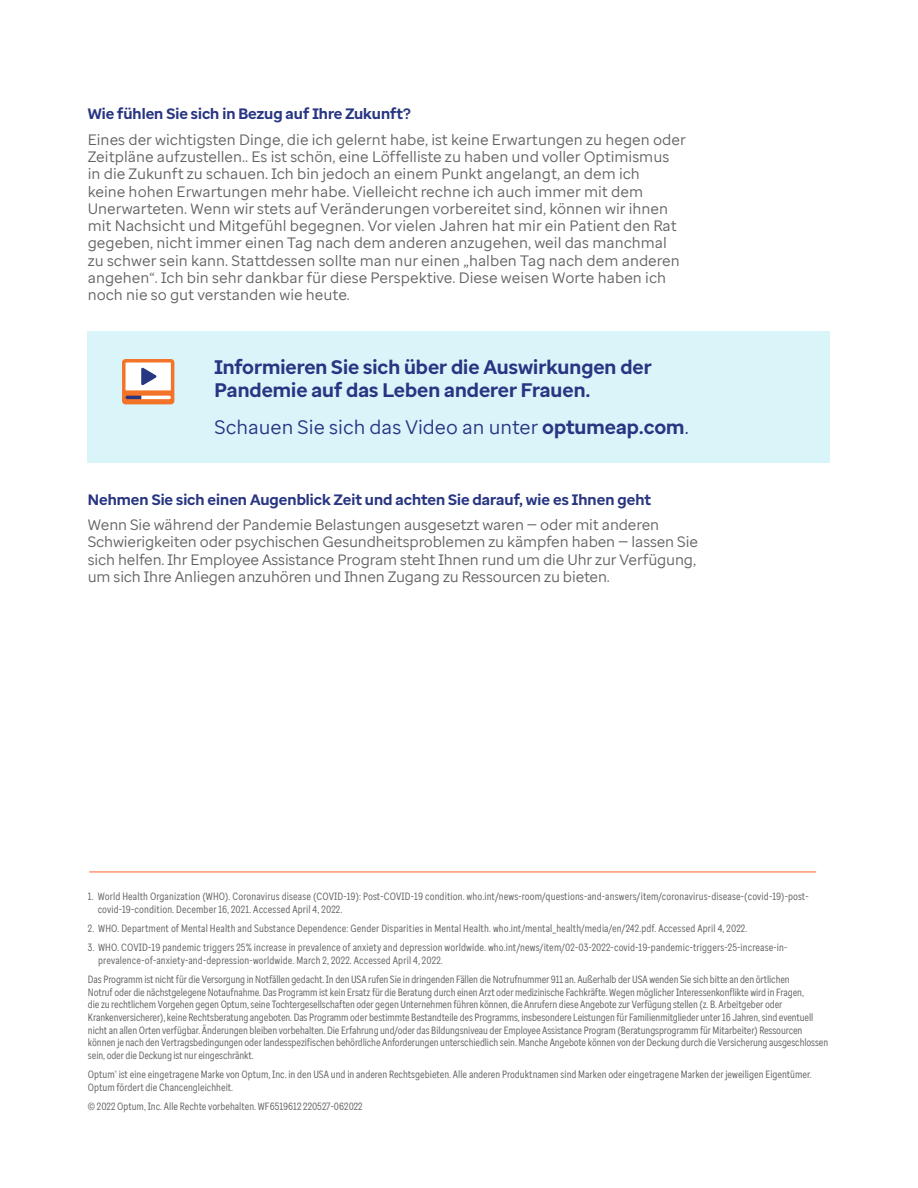
<style>
.page{position:relative;width:918px;height:1188px;background:#fff}
.page>*{position:absolute;margin:0;border:0;box-sizing:border-box;transform-origin:0 0}
.t1{font:700 19.5px/23.4px "Optum Sans";color:#283582}
.t2{font:19.5px "Optum Sans";color:#283582}
.t3{font:15px/17.2px "Optum Sans";color:#636366}
.t4{font:700 15px "Optum Sans";color:#283582}
.t5{font:10.5px/12.6px "Optum Sans Cond";letter-spacing:-.01em;color:#636466}
.t6{font:10.5px/12.6px "Optum Sans Cond";letter-spacing:.01em;color:#636466}
.s1{font-weight:700}
</style>
<div class="page">
<hr style="left:89px;top:872px;width:727px;height:1px;background:#ff612b">
<div style="left:88px;top:331px;width:742px;height:132px;background:#d9f5fa"></div>
<svg style="left:122px;top:359px;width:52px;height:45px"></svg>
<div style="left:126px;top:363px;width:45px;height:27px;background:#fff"></div>
<svg style="left:126px;top:396px;width:45px;height:3px"></svg>
<svg style="left:141px;top:367px;width:16px;height:19px"></svg>
<p class="t4" style="left:88px;top:104px;width:324px">Wie fühlen Sie sich in Bezug auf Ihre Zukunft?</p>
<p class="t3" style="left:88px;top:131px;width:599px">Eines der wichtigsten Dinge, die ich gelernt habe, ist keine Erwartungen zu hegen oder Zeitpläne aufzustellen.. Es ist schön, eine Löffelliste zu haben und voller Optimismus in die Zukunft zu schauen. Ich bin jedoch an einem Punkt angelangt, an dem ich<br>keine hohen Erwartungen mehr habe. Vielleicht rechne ich auch immer mit dem Unerwarteten. Wenn wir stets auf Veränderungen vorbereitet sind, können wir ihnen mit Nachsicht und Mitgefühl begegnen. Vor vielen Jahren hat mir ein Patient den Rat gegeben, nicht immer einen Tag nach dem anderen anzugehen, weil das manchmal zu schwer sein kann. Stattdessen sollte man nur einen „halben Tag nach dem anderen angehen“. Ich bin sehr dankbar für diese Perspektive. Diese weisen Worte haben ich noch nie so gut verstanden wie heute.</p>
<p class="t1" style="left:214px;top:355px;width:439px">Informieren Sie sich über die Auswirkungen der<br>Pandemie auf das Leben anderer Frauen.</p>
<p class="t2" style="left:214px;top:415px;width:476px">Schauen Sie sich das Video an unter <span class="s1">optumeap.com</span>.</p>
<p class="t4" style="left:88px;top:490px;width:565px">Nehmen Sie sich einen Augenblick Zeit und achten Sie darauf, wie es Ihnen geht</p>
<p class="t3" style="left:88px;top:516px;width:612px">Wenn Sie während der Pandemie Belastungen ausgesetzt waren — oder mit anderen Schwierigkeiten oder psychischen Gesundheitsproblemen zu kämpfen haben — lassen Sie sich helfen. Ihr Employee Assistance Program steht Ihnen rund um die Uhr zur Verfügung, um sich Ihre Anliegen anzuhören und Ihnen Zugang zu Ressourcen zu bieten.</p>
<p class="t6" style="left:98px;top:890px;width:713px;text-indent:-10px">1. World Health Organization (WHO). Coronavirus disease (COVID-19): Post-COVID-19 condition. who.int/news-room/questions-and-answers/item/coronavirus-disease-(covid-19)-post&shy;covid-19-condition. December 16, 2021. Accessed April 4, 2022.</p>
<p class="t6" style="left:88px;top:922px;width:661px">2. WHO. Department of Mental Health and Substance Dependence: Gender Disparities in Mental Health. who.int/mental_health/media/en/242.pdf. Accessed April 4, 2022.</p>
<p class="t6" style="left:98px;top:941px;width:691px;text-indent:-10px">3. WHO. COVID-19 pandemic triggers 25% increase in prevalence of anxiety and depression worldwide. who.int/news/item/02-03-2022-covid-19-pandemic-triggers-25-increase-in&shy;prevalence-of-anxiety-and-depression-worldwide. March 2, 2022. Accessed April 4, 2022.</p>
<p class="t5" style="left:88px;top:973px;width:742px">Das Programm ist nicht für die Versorgung in Notfällen gedacht. In den USA rufen Sie in dringenden Fällen die Notrufnummer 911 an. Außerhalb der USA wenden Sie sich bitte an den örtlichen<br>Notruf oder die nächstgelegene Notaufnahme. Das Programm ist kein Ersatz für die Beratung durch einen Arzt oder medizinische Fachkräfte. Wegen möglicher Interessenkonflikte wird in Fragen,<br>die zu rechtlichem Vorgehen gegen Optum, seine Tochtergesellschaften oder gegen Unternehmen führen können, die Anrufern diese Angebote zur Verfügung stellen (z. B. Arbeitgeber oder Krankenversicherer), keine Rechtsberatung angeboten. Das Programm oder bestimmte Bestandteile des Programms, insbesondere Leistungen für Familienmitglieder unter 16 Jahren, sind eventuell nicht an allen Orten verfügbar. Änderungen bleiben vorbehalten. Die Erfahrung und/oder das Bildungsniveau der Employee Assistance Program (Beratungsprogramm für Mitarbeiter) Ressourcen können je nach den Vertragsbedingungen oder landesspezifischen behördliche Anforderungen unterschiedlich sein. Manche Angebote können von der Deckung durch die Versicherung ausgeschlossen sein, oder die Deckung ist nur eingeschränkt.</p>
<p class="t5" style="left:88px;top:1068px;width:725px">Optum<sup>®</sup> ist eine eingetragene Marke von Optum, Inc. in den USA und in anderen Rechtsgebieten. Alle anderen Produktnamen sind Marken oder eingetragene Marken der jeweiligen Eigentümer.<br>Optum fördert die Chancengleichheit.</p>
<p class="t5" style="left:88px;top:1100px;width:276px">© 2022 Optum, Inc. Alle Rechte vorbehalten. WF6519612 220527-062022</p>
</div>
